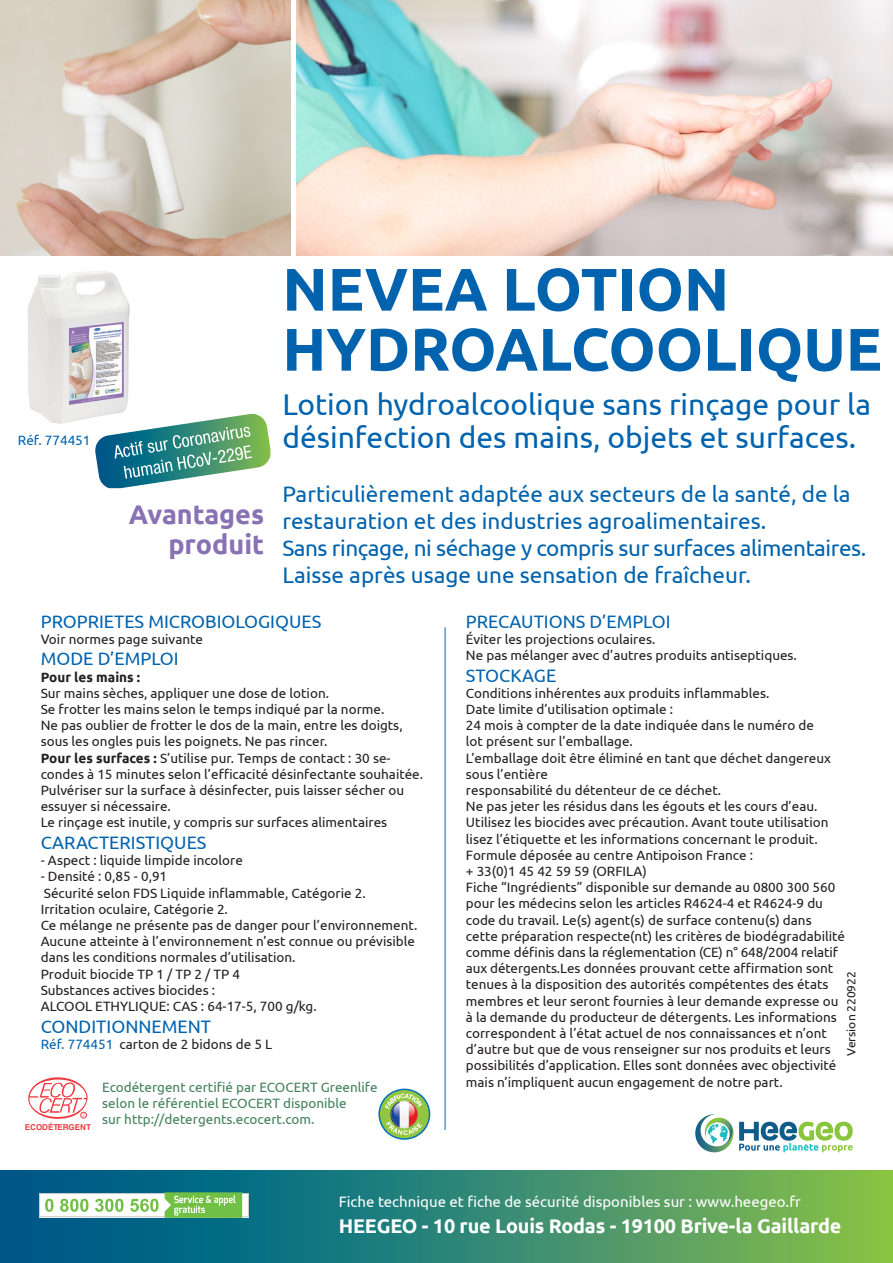
<style>
.page{position:relative;width:893px;height:1263px;background:#fff}
.page>*{position:absolute;margin:0;border:0;box-sizing:border-box;transform-origin:0 0}
.t1{font:700 60px "Ubuntu";color:#0163ae}
.t2{font:30px/33px "Ubuntu";color:#0163ae}
.t3{font:700 27px/30px "Ubuntu";color:#8972b3;text-align:right}
.t4{font:22.5px/27px "Ubuntu";color:#0163ae}
.t5{font:700 19.8px "Ubuntu";letter-spacing:-.01em;color:#fff}
.t6{font:18px "Ubuntu";color:#0163ae}
.t7{font:15px "Ubuntu";color:#fff}
.t8{font:13.5px/16.2px "Ubuntu";color:#231f20}
.t9{font:13.5px/16.2px "Ubuntu";color:#42805c}
.t10{font:13.5px "Ubuntu";color:#0163ae}
.t11{font:12px "Ubuntu";color:#231f20}
.t12{font:700 8.1px "Helvetica";color:#ee3a41}
.s1{font-weight:700}
.s2{color:#0163ae}
</style>
<div class="page">
<img style="left:0;top:0;width:290px;height:255px">
<hr style="left:445px;top:627px;width:1px;height:503px;background:#0163ae">
<img style="left:297px;top:0;width:596px;height:255px">
<img style="left:27px;top:271px;width:103px;height:153px">
<div style="left:0;top:1170px;width:893px;height:93px;background:linear-gradient(to right,#005194,#82be50)"></div>
<svg style="left:39px;top:1192px;width:210px;height:26px"></svg>
<svg style="left:695px;top:1114px;width:158px;height:39px"></svg>
<svg style="left:378px;top:1088px;width:52px;height:52px"></svg>
<img style="left:391px;top:1101px;width:26px;height:26px;border-radius:13px">
<svg style="left:94px;top:414px;width:176px;height:74px"></svg>
<svg style="left:28px;top:1077px;width:60px;height:42px"></svg>
<div style="left:80px;top:1112px;width:7px;height:6px;border:1px solid #ee3a41;border-radius:50%"></div>
<p class="t10" style="left:18px;top:432px;width:74px">Réf. 774451</p>
<p class="t3" style="left:129px;top:499px;width:137px">Avantages produit</p>
<p class="t1" style="left:282px;top:253px;width:448px">NEVEA LOTION</p>
<p class="t1" style="left:282px;top:313px;width:601px">HYDROALCOOLIQUE</p>
<p class="t2" style="left:282px;top:387px;width:590px">Lotion hydroalcoolique sans rinçage pour la désinfection des mains, objets et surfaces.</p>
<p class="t4" style="left:282px;top:480px;width:585px">Particulièrement adaptée aux secteurs de la santé, de la restauration et des industries agroalimentaires.<br>Sans rinçage, ni séchage y compris sur surfaces alimentaires.<br>Laisse après usage une sensation de fraîcheur.</p>
<p class="t6" style="left:41px;top:610px;width:282px">PROPRIETES MICROBIOLOGIQUES</p>
<p class="t8" style="left:41px;top:630px;width:164px">Voir normes page suivante</p>
<p class="t6" style="left:41px;top:648px;width:140px">MODE D’EMPLOI</p>
<p class="t8" style="left:41px;top:668px;width:345px"><span class="s1">Pour les mains :<br></span>Sur mains sèches, appliquer une dose de lotion.<br>Se frotter les mains selon le temps indiqué par la norme.</p>
<p class="t8" style="left:41px;top:717px;width:363px">Ne pas oublier de frotter le dos de la main, entre les doigts,</p>
<p class="t8" style="left:41px;top:733px;width:288px">sous les ongles puis les poignets. Ne pas rincer.</p>
<p class="t8" style="left:41px;top:749px;width:384px"><span class="s1">Pour les surfaces :</span> S’utilise pur. Temps de contact : 30 se&shy;condes à 15 minutes selon l’efficacité désinfectante souhaitée.<br>Pulvériser sur la surface à désinfecter, puis laisser sécher ou essuyer si nécessaire.</p>
<p class="t8" style="left:41px;top:814px;width:348px">Le rinçage est inutile, y compris sur surfaces alimentaires</p>
<p class="t6" style="left:41px;top:832px;width:167px">CARACTERISTIQUES</p>
<p class="t8" style="left:41px;top:852px;width:204px">- Aspect : liquide limpide incolore</p>
<p class="t8" style="left:41px;top:868px;width:128px">- Densité : 0,85 - 0,91</p>
<p class="t8" style="left:44px;top:884px;width:323px">Sécurité selon FDS Liquide inflammable, Catégorie 2.</p>
<p class="t8" style="left:41px;top:900px;width:189px">Irritation oculaire, Catégorie 2.</p>
<p class="t8" style="left:41px;top:917px;width:378px">Ce mélange ne présente pas de danger pour l’environnement.</p>
<p class="t8" style="left:41px;top:933px;width:376px">Aucune atteinte à l’environnement n’est connue ou prévisible</p>
<p class="t8" style="left:41px;top:949px;width:256px">dans les conditions normales d’utilisation.</p>
<p class="t8" style="left:41px;top:965px;width:201px">Produit biocide TP 1 / TP 2 / TP 4</p>
<p class="t8" style="left:41px;top:981px;width:176px">Substances actives biocides :</p>
<p class="t8" style="left:41px;top:998px;width:277px">ALCOOL ETHYLIQUE: CAS : 64-17-5, 700 g/kg.</p>
<p class="t6" style="left:41px;top:1015px;width:172px">CONDITIONNEMENT</p>
<p class="t8" style="left:41px;top:1035px;width:233px"><span class="s2">Réf. 774451</span> carton de 2 bidons de 5 L</p>
<p class="t12" style="left:25px;top:1122px;width:68px">ECODÉTERGENT</p>
<p class="t9" style="left:102px;top:1078px;width:277px">Ecodétergent certifié par ECOCERT Greenlife selon le référentiel ECOCERT disponible<br>sur http://detergents.ecocert.com.</p>
<p class="t6" style="left:466px;top:610px;width:206px">PRECAUTIONS D’EMPLOI</p>
<p class="t8" style="left:466px;top:630px;width:191px">Éviter les projections oculaires.</p>
<p class="t8" style="left:466px;top:647px;width:332px">Ne pas mélanger avec d’autres produits antiseptiques.</p>
<p class="t6" style="left:466px;top:664px;width:92px">STOCKAGE</p>
<p class="t8" style="left:466px;top:684px;width:305px">Conditions inhérentes aux produits inflammables.</p>
<p class="t8" style="left:466px;top:701px;width:209px">Date limite d’utilisation optimale :</p>
<p class="t8" style="left:466px;top:717px;width:350px">24 mois à compter de la date indiquée dans le numéro de</p>
<p class="t8" style="left:466px;top:733px;width:168px">lot présent sur l’emballage.</p>
<p class="t8" style="left:466px;top:749px;width:367px">L’emballage doit être éliminé en tant que déchet dangereux sous l’entière</p>
<p class="t8" style="left:466px;top:782px;width:257px">responsabilité du détenteur de ce déchet.</p>
<p class="t8" style="left:466px;top:798px;width:353px">Ne pas jeter les résidus dans les égouts et les cours d’eau.</p>
<p class="t8" style="left:466px;top:814px;width:364px">Utilisez les biocides avec précaution. Avant toute utilisation lisez l’étiquette et les informations concernant le produit.</p>
<p class="t8" style="left:466px;top:846px;width:289px">Formule déposée au centre Antipoison France :</p>
<p class="t8" style="left:466px;top:863px;width:182px">+ 33(0)1 45 42 59 59 (ORFILA)</p>
<p class="t8" style="left:466px;top:879px;width:381px">Fiche “Ingrédients” disponible sur demande au 0800 300 560 pour les médecins selon les articles R4624-4 et R4624-9 du code du travail. Le(s) agent(s) de surface contenu(s) dans cette préparation respecte(nt) les critères de biodégradabilité comme définis dans la réglementation (CE) n° 648/2004 relatif aux détergents.Les données prouvant cette affirmation sont tenues à la disposition des autorités compétentes des états membres et leur seront fournies à leur demande expresse ou à la demande du producteur de détergents. Les informations correspondent à l’état actuel de nos connaissances et n’ont d’autre but que de vous renseigner sur nos produits et leurs possibilités d’application. Elles sont données avec objectivité mais n’impliquent aucun engagement de notre part.</p>
<p class="t11" style="left:844px;top:1055px;width:86px;rotate:-90deg">Version 220922</p>
<p class="t7" style="left:339px;top:1192px;width:464px">Fiche technique et fiche de sécurité disponibles sur : www.heegeo.fr</p>
<p class="t5" style="left:339px;top:1214px;width:504px">HEEGEO - 10 rue Louis Rodas - 19100 Brive-la Gaillarde</p>
</div>
